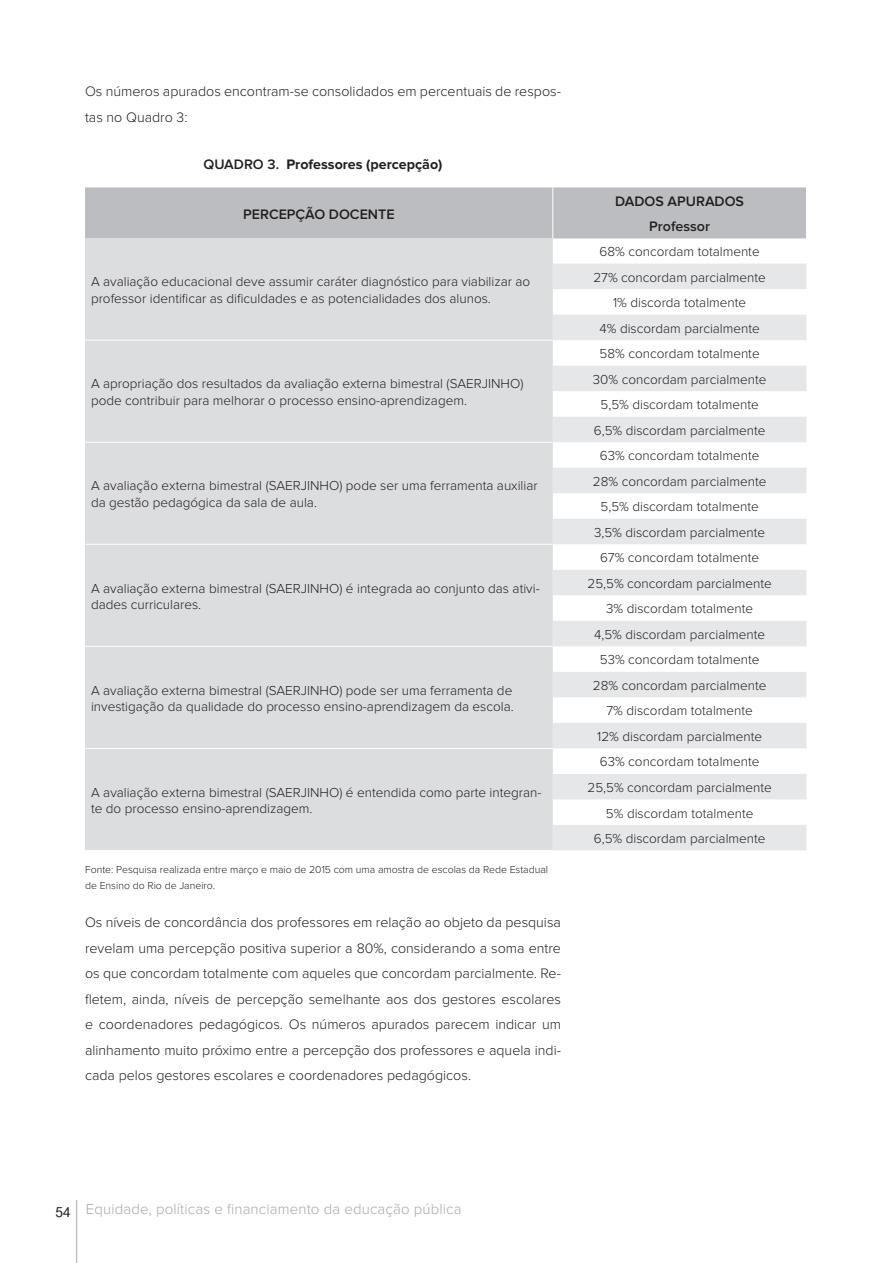
<style>
.page{position:relative;width:893px;height:1263px;background:#fff}
.page>*{position:absolute;margin:0;border:0;box-sizing:border-box;transform-origin:0 0}
.t1{font:300 15px "Proxima Nova";letter-spacing:.01em;color:#a8a9ad}
.t2{font:300 14.25px/25.5px "Proxima Nova";color:#231f20}
.t3{font:600 14.25px/25.5px "Proxima Nova";color:#231f20;text-align:center}
.t4{font:700 14.25px "Proxima Nova";color:#231f20}
.t5{font:300 13.5px/25.5px "Proxima Nova";color:#231f20}
.t6{font:300 10.5px/15.8px "Proxima Nova";color:#231f20}
.s1{font-weight:600}
.s2{font-family:"Cordia New";font-weight:700;font-size:21px;color:#231f20}
</style>
<div class="page">
<hr style="left:76px;top:1200px;width:1px;height:63px;background:#a8a9ad">
<div style="left:85px;top:238px;width:468px;height:612px;background:#dcdddf"></div>
<svg style="left:553px;top:264px;width:253px;height:586px;fill:#e6e7e9"></svg>
<div style="left:85px;top:187px;width:721px;height:51px;background:#bcbdc0"></div>
<hr style="left:85px;top:340px;width:468px;height:1px;background:#fff">
<hr style="left:85px;top:442px;width:468px;height:1px;background:#fff">
<hr style="left:85px;top:544px;width:468px;height:1px;background:#fff">
<hr style="left:85px;top:646px;width:468px;height:1px;background:#fff">
<hr style="left:85px;top:748px;width:468px;height:1px;background:#fff">
<p class="t2" style="left:85px;top:79px;width:477px">Os números apurados encontram-se consolidados em percentuais de respos&shy;tas no Quadro 3:</p>
<p class="t4" style="left:204px;top:156px;width:240px"><span class="s1">QUADRO 3.</span> Professores (percepção)</p>
<p class="t3" style="left:243px;top:201px;width:153px">PERCEPÇÃO DOCENTE</p>
<p class="t3" style="left:615px;top:189px;width:130px">DADOS APURADOS<br>Professor</p>
<p class="t5" style="left:91px;top:274px;width:441px;line-height:16.2px">A avaliação educacional deve assumir caráter diagnóstico para viabilizar ao professor identificar as dificuldades e as potencialidades dos alunos.</p>
<p class="t5" style="left:91px;top:376px;width:434px;line-height:16.2px">A apropriação dos resultados da avaliação externa bimestral (SAERJINHO) pode contribuir para melhorar o processo ensino-aprendizagem.</p>
<p class="t5" style="left:91px;top:478px;width:448px;line-height:16.2px">A avaliação externa bimestral (SAERJINHO) pode ser uma ferramenta auxiliar da gestão pedagógica da sala de aula.</p>
<p class="t5" style="left:91px;top:580px;width:450px;line-height:16.2px">A avaliação externa bimestral (SAERJINHO) é integrada ao conjunto das ativi&shy;dades curriculares.</p>
<p class="t5" style="left:91px;top:682px;width:424px;line-height:16.2px">A avaliação externa bimestral (SAERJINHO) pode ser uma ferramenta de investigação da qualidade do processo ensino-aprendizagem da escola.</p>
<p class="t5" style="left:91px;top:784px;width:452px;line-height:16.2px">A avaliação externa bimestral (SAERJINHO) é entendida como parte integran&shy;te do processo ensino-aprendizagem.</p>
<p class="t6" style="left:85px;top:862px;width:465px">Fonte: Pesquisa realizada entre março e maio de 2015 com uma amostra de escolas da Rede Estadual de Ensino do Rio de Janeiro.</p>
<p class="t2" style="left:85px;top:910px;width:477px;text-align:justify">Os níveis de concordância dos professores em relação ao objeto da pesquisa revelam uma percepção positiva superior a 80%, considerando a soma entre os que concordam totalmente com aqueles que concordam parcialmente. Re&shy;fletem, ainda, níveis de percepção semelhante aos dos gestores escolares e coordenadores pedagógicos. Os números apurados parecem indicar um alinhamento muito próximo entre a percepção dos professores e aquela indi&shy;cada pelos gestores escolares e coordenadores pedagógicos.</p>
<p class="t5" style="left:593px;top:239px;width:174px;text-align:center">68% concordam totalmente<br>27% concordam parcialmente<br>1% discorda totalmente<br>4% discordam parcialmente</p>
<p class="t5" style="left:593px;top:341px;width:175px;text-align:center">58% concordam totalmente<br>30% concordam parcialmente<br>5,5% discordam totalmente<br>6,5% discordam parcialmente</p>
<p class="t5" style="left:593px;top:443px;width:175px;text-align:center">63% concordam totalmente<br>28% concordam parcialmente<br>5,5% discordam totalmente<br>3,5% discordam parcialmente</p>
<p class="t5" style="left:587px;top:545px;width:186px;text-align:center">67% concordam totalmente<br>25,5% concordam parcialmente<br>3% discordam totalmente<br>4,5% discordam parcialmente</p>
<p class="t5" style="left:593px;top:647px;width:175px;text-align:center">53% concordam totalmente<br>28% concordam parcialmente<br>7% discordam totalmente<br>12% discordam parcialmente</p>
<p class="t5" style="left:587px;top:749px;width:186px;text-align:center">63% concordam totalmente<br>25,5% concordam parcialmente<br>5% discordam totalmente<br>6,5% discordam parcialmente</p>
<p class="t1" style="left:55px;top:1200px;width:408px"><span class="s2">54</span> Equidade, políticas e financiamento da educação pública</p>
</div>
